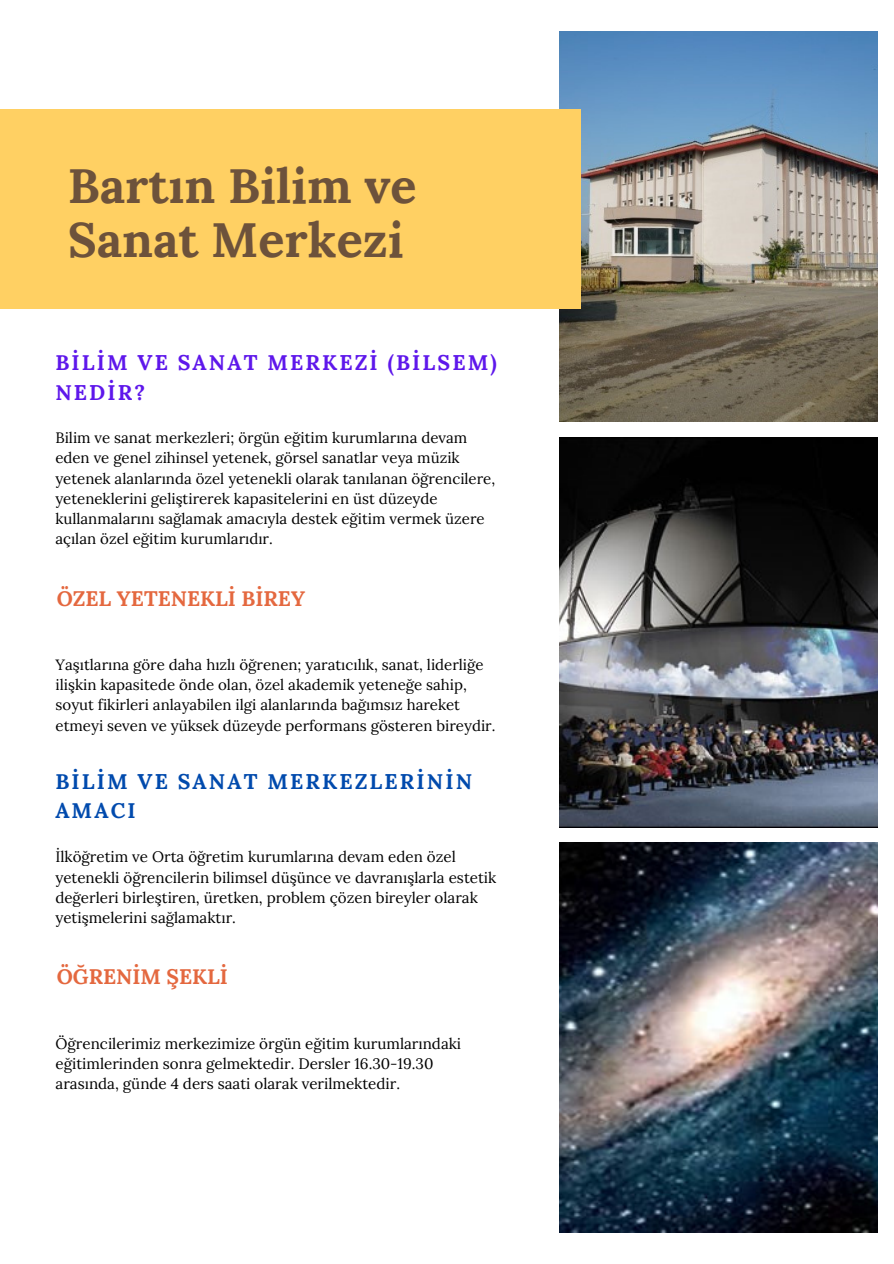
<style>
.page{position:relative;width:894px;height:1264px;background:#fff}
.page>*{position:absolute;margin:0;border:0;box-sizing:border-box;transform-origin:0 0}
.t1{font:700 48.45px/54.8px "Lora";color:#6d523b}
.t2{font:700 21.15px/29.5px "Lora";letter-spacing:.1em;color:#5e17eb}
.t3{font:700 21.15px/29.5px "Lora";letter-spacing:.1em;color:#004aad}
.t4{font:700 21px "Lora";color:#e4683f}
.t5{font:15.15px/20.2px "Lora";color:#000}
.t6{font:15px/20.2px "Lora";color:#000}
</style>
<div class="page">
<img style="left:559px;top:32px;width:318px;height:389px">
<img style="left:559px;top:437px;width:318px;height:390px">
<img style="left:559px;top:842px;width:318px;height:390px">
<div style="left:0;top:109px;width:580px;height:199px;background:#ffd063"></div>
<h1 class="t1" style="left:68px;top:153px;width:350px">Bartın Bilim ve<br>Sanat Merkezi</h1>
<h2 class="t2" style="left:55px;top:346px;width:443px">BİLİM VE SANAT MERKEZİ (BİLSEM)<br>NEDİR?</h2>
<p class="t6" style="left:55px;top:426px;width:441px">Bilim ve sanat merkezleri; örgün eğitim kurumlarına devam eden ve genel zihinsel yetenek, görsel sanatlar veya müzik yetenek alanlarında özel yetenekli olarak tanılanan öğrencilere, yeteneklerini geliştirerek kapasitelerini en üst düzeyde kullanmalarını sağlamak amacıyla destek eğitim vermek üzere açılan özel eğitim kurumlarıdır.</p>
<h3 class="t4" style="left:57px;top:580px;width:250px">ÖZEL YETENEKLİ BİREY</h3>
<p class="t6" style="left:56px;top:653px;width:441px">Yaşıtlarına göre daha hızlı öğrenen; yaratıcılık, sanat, liderliğe ilişkin kapasitede önde olan, özel akademik yeteneğe sahip, soyut fikirleri anlayabilen ilgi alanlarında bağımsız hareket etmeyi seven ve yüksek düzeyde performans gösteren bireydir.</p>
<h2 class="t3" style="left:55px;top:764px;width:418px">BİLİM VE SANAT MERKEZLERİNİN<br>AMACI</h2>
<p class="t5" style="left:55px;top:846px;width:442px">İlköğretim ve Orta öğretim kurumlarına devam eden özel yetenekli öğrencilerin bilimsel düşünce ve davranışlarla estetik değerleri birleştiren, üretken, problem çözen bireyler olarak yetişmelerini sağlamaktır.</p>
<h3 class="t4" style="left:57px;top:958px;width:173px">ÖĞRENİM ŞEKLİ</h3>
<p class="t5" style="left:56px;top:1032px;width:407px">Öğrencilerimiz merkezimize örgün eğitim kurumlarındaki eğitimlerinden sonra gelmektedir. Dersler 16.30-19.30 arasında, günde 4 ders saati olarak verilmektedir.</p>
</div>
